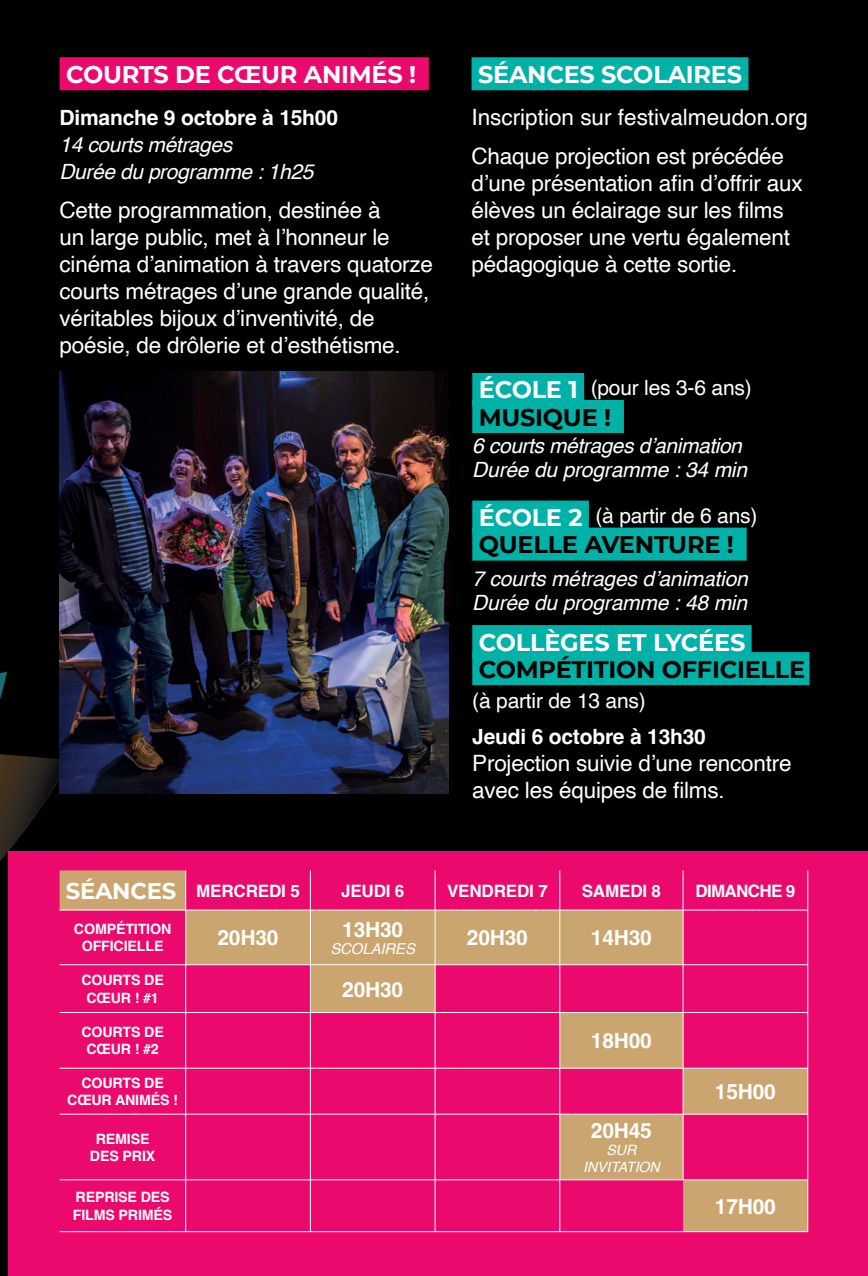
<style>
.page{position:relative;width:868px;height:1276px;background:#fff}
.page>*{position:absolute;margin:0;border:0;box-sizing:border-box;transform-origin:0 0}
.t1{font:700 24px "Montserrat";letter-spacing:-.01em;color:#fff}
.t2{font:700 24px "Montserrat";letter-spacing:-.01em;color:#000}
.t3{font:700 22.8px "Montserrat";letter-spacing:-.01em;color:#fff}
.t4{font:22.5px/27px "Helvetica";letter-spacing:-.01em;color:#fff}
.t5{font:italic 21px/24px "Helvetica";letter-spacing:-.01em;color:#fff}
.t6{font:700 21px "Helvetica";letter-spacing:-.01em;color:#fff}
.t7{font:21px "Helvetica";letter-spacing:-.01em;color:#fff}
.t8{font:700 17.1px "Helvetica";letter-spacing:-.01em;color:#fff}
.t9{font:700 17.1px "Helvetica";letter-spacing:-.04em;color:#fff}
.t10{font:italic 15px "Helvetica";letter-spacing:-.01em;color:#fff}
.t11{font:700 14.1px/17.4px "Helvetica";letter-spacing:-.01em;color:#fff;text-align:center}
.t12{font:italic 14.1px/17.4px "Helvetica";letter-spacing:-.01em;color:#fff;text-align:center}
.s1{font-family:"Montserrat";font-weight:700;font-size:24px}
</style>
<div class="page">
<div style="left:0;top:0;width:867px;height:1276px;background:#000"></div>
<div style="left:9px;top:851px;width:858px;height:425px;background:#ec096d"></div>
<svg style="left:0;top:491px;width:70px;height:629px"></svg>
<div style="left:471px;top:57px;width:277px;height:33px;background:#00b1a7"></div>
<div style="left:472px;top:625px;width:279px;height:33px;background:#00b1a7"></div>
<div style="left:472px;top:652px;width:337px;height:33px;background:#00b1a7"></div>
<div style="left:472px;top:373px;width:112px;height:33px;background:#00b1a7"></div>
<div style="left:472px;top:400px;width:151px;height:33px;background:#00b1a7"></div>
<div style="left:472px;top:500px;width:116px;height:33px;background:#00b1a7"></div>
<div style="left:472px;top:527px;width:274px;height:33px;background:#00b1a7"></div>
<img style="left:60px;top:372px;width:389px;height:421px">
<svg style="left:60px;top:870px;width:747px;height:309px"></svg>
<div style="left:683px;top:1179px;width:124px;height:52px;background:#caa56f"></div>
<hr style="left:807px;top:870px;width:1px;height:40px;background:#fff">
<hr style="left:60px;top:909px;width:126px;height:1px;background:#fff">
<hr style="left:186px;top:909px;width:124px;height:1px;background:#fff">
<hr style="left:310px;top:909px;width:125px;height:1px;background:#fff">
<hr style="left:435px;top:909px;width:124px;height:1px;background:#fff">
<hr style="left:559px;top:909px;width:124px;height:1px;background:#fff">
<hr style="left:683px;top:909px;width:125px;height:1px;background:#fff">
<hr style="left:807px;top:910px;width:1px;height:54px;background:#fff">
<hr style="left:60px;top:964px;width:125px;height:1px;background:#fff">
<hr style="left:310px;top:964px;width:125px;height:1px;background:#fff">
<hr style="left:435px;top:964px;width:124px;height:1px;background:#fff">
<hr style="left:559px;top:964px;width:124px;height:1px;background:#fff">
<hr style="left:683px;top:964px;width:125px;height:1px;background:#fff">
<hr style="left:60px;top:1012px;width:125px;height:1px;background:#fff">
<hr style="left:186px;top:1012px;width:124px;height:1px;background:#fff">
<hr style="left:310px;top:1012px;width:125px;height:1px;background:#fff">
<hr style="left:435px;top:1012px;width:124px;height:1px;background:#fff">
<hr style="left:559px;top:1012px;width:124px;height:1px;background:#fff">
<hr style="left:683px;top:1012px;width:125px;height:1px;background:#fff">
<hr style="left:60px;top:1067px;width:126px;height:1px;background:#fff">
<hr style="left:186px;top:1067px;width:124px;height:1px;background:#fff">
<hr style="left:310px;top:1067px;width:125px;height:1px;background:#fff">
<hr style="left:435px;top:1067px;width:124px;height:1px;background:#fff">
<hr style="left:559px;top:1067px;width:124px;height:1px;background:#fff">
<hr style="left:683px;top:1067px;width:125px;height:1px;background:#fff">
<hr style="left:60px;top:1113px;width:126px;height:1px;background:#fff">
<hr style="left:186px;top:1113px;width:124px;height:1px;background:#fff">
<hr style="left:310px;top:1113px;width:125px;height:1px;background:#fff">
<hr style="left:435px;top:1113px;width:124px;height:1px;background:#fff">
<hr style="left:683px;top:1113px;width:125px;height:1px;background:#fff">
<hr style="left:807px;top:1114px;width:1px;height:65px;background:#fff">
<hr style="left:60px;top:1179px;width:126px;height:1px;background:#fff">
<hr style="left:186px;top:1179px;width:124px;height:1px;background:#fff">
<hr style="left:310px;top:1179px;width:125px;height:1px;background:#fff">
<hr style="left:435px;top:1179px;width:124px;height:1px;background:#fff">
<hr style="left:60px;top:1231px;width:126px;height:1px;background:#fff">
<hr style="left:186px;top:1231px;width:124px;height:1px;background:#fff">
<hr style="left:310px;top:1231px;width:125px;height:1px;background:#fff">
<hr style="left:435px;top:1231px;width:124px;height:1px;background:#fff">
<hr style="left:310px;top:870px;width:1px;height:40px;background:#fff">
<hr style="left:434px;top:870px;width:1px;height:40px;background:#fff">
<hr style="left:559px;top:870px;width:1px;height:40px;background:#fff">
<hr style="left:682px;top:870px;width:1px;height:40px;background:#fff">
<hr style="left:310px;top:910px;width:1px;height:54px;background:#fff">
<hr style="left:434px;top:910px;width:1px;height:54px;background:#fff">
<hr style="left:559px;top:910px;width:1px;height:54px;background:#fff">
<hr style="left:682px;top:910px;width:1px;height:54px;background:#fff">
<hr style="left:434px;top:965px;width:1px;height:47px;background:#fff">
<hr style="left:559px;top:965px;width:1px;height:47px;background:#fff">
<hr style="left:434px;top:1013px;width:1px;height:55px;background:#fff">
<hr style="left:310px;top:1068px;width:1px;height:46px;background:#fff">
<hr style="left:434px;top:1068px;width:1px;height:46px;background:#fff">
<hr style="left:807px;top:1068px;width:1px;height:46px;background:#fff">
<hr style="left:310px;top:1114px;width:1px;height:65px;background:#fff">
<hr style="left:434px;top:1114px;width:1px;height:65px;background:#fff">
<hr style="left:559px;top:1114px;width:1px;height:65px;background:#fff">
<hr style="left:682px;top:1114px;width:1px;height:65px;background:#fff">
<hr style="left:310px;top:1180px;width:1px;height:51px;background:#fff">
<hr style="left:434px;top:1180px;width:1px;height:51px;background:#fff">
<hr style="left:185px;top:870px;width:1px;height:40px;background:#fff">
<hr style="left:185px;top:910px;width:1px;height:54px;background:#fff">
<hr style="left:310px;top:965px;width:1px;height:47px;background:#fff">
<hr style="left:310px;top:1013px;width:1px;height:55px;background:#fff">
<hr style="left:185px;top:1068px;width:1px;height:46px;background:#fff">
<hr style="left:185px;top:1114px;width:1px;height:65px;background:#fff">
<hr style="left:185px;top:1180px;width:1px;height:51px;background:#fff">
<hr style="left:682px;top:965px;width:1px;height:47px;background:#fff">
<hr style="left:807px;top:965px;width:1px;height:47px;background:#fff">
<hr style="left:559px;top:1013px;width:1px;height:55px;background:#fff">
<hr style="left:682px;top:1013px;width:1px;height:55px;background:#fff">
<hr style="left:807px;top:1013px;width:1px;height:55px;background:#fff">
<hr style="left:185px;top:964px;width:125px;height:1px;background:#fff">
<hr style="left:185px;top:965px;width:1px;height:47px;background:#fff">
<hr style="left:185px;top:1012px;width:1px;height:56px;background:#fff">
<hr style="left:559px;top:1068px;width:1px;height:46px;background:#fff">
<hr style="left:682px;top:1068px;width:1px;height:46px;background:#fff">
<hr style="left:559px;top:1113px;width:124px;height:1px;background:#fff">
<hr style="left:683px;top:1179px;width:125px;height:1px;background:#fff">
<hr style="left:807px;top:1180px;width:1px;height:51px;background:#fff">
<hr style="left:683px;top:1231px;width:125px;height:1px;background:#fff">
<hr style="left:559px;top:1180px;width:1px;height:51px;background:#fff">
<hr style="left:559px;top:1179px;width:124px;height:1px;background:#fff">
<hr style="left:559px;top:1231px;width:124px;height:1px;background:#fff">
<div style="left:60px;top:57px;width:369px;height:33px;background:#ec096d"></div>
<p class="t1" style="left:66px;top:57px;width:351px">COURTS DE CŒUR ANIMÉS !</p>
<p class="t6" style="left:60px;top:109px;width:280px">Dimanche 9 octobre à 15h00</p>
<p class="t5" style="left:60px;top:133px;width:255px;line-height:27px">14 courts métrages<br>Durée du programme : 1h25</p>
<p class="t4" style="left:60px;top:197px;width:375px">Cette programmation, destinée à<br>un large public, met à l’honneur le cinéma d’animation à travers quatorze courts métrages d’une grande qualité, véritables bijoux d’inventivité, de poésie, de drôlerie et d’esthétisme.</p>
<p class="t1" style="left:478px;top:61px;width:265px">SÉANCES SCOLAIRES</p>
<p class="t4" style="left:471px;top:98px;width:338px;line-height:39px">Inscription sur festivalmeudon.org<br>Chaque projection est précédée</p>
<p class="t4" style="left:471px;top:170px;width:332px">d’une présentation afin d’offrir aux élèves un éclairage sur les films et proposer une vertu également pédagogique à cette sortie.</p>
<p class="t7" style="left:479px;top:372px;width:274px"><span class="s1">ÉCOLE 1</span> (pour les 3-6 ans)</p>
<p class="t2" style="left:479px;top:400px;width:134px">MUSIQUE !</p>
<p class="t5" style="left:472px;top:433px;width:276px">6 courts métrages d’animation<br>Durée du programme : 34 min</p>
<p class="t7" style="left:479px;top:499px;width:280px"><span class="s1">ÉCOLE 2</span> (à partir de 6 ans)</p>
<p class="t2" style="left:479px;top:531px;width:256px">QUELLE AVENTURE !</p>
<p class="t5" style="left:472px;top:567px;width:277px">7 courts métrages d’animation<br>Durée du programme : 48 min</p>
<p class="t1" style="left:479px;top:629px;width:268px">COLLÈGES ET LYCÉES</p>
<p class="t2" style="left:479px;top:656px;width:328px">COMPÉTITION OFFICIELLE</p>
<p class="t7" style="left:472px;top:684px;width:175px">(à partir de 13 ans)</p>
<p class="t6" style="left:472px;top:728px;width:235px">Jeudi 6 octobre à 13h30</p>
<p class="t4" style="left:472px;top:750px;width:321px">Projection suivie d’une rencontre avec les équipes de films.</p>
<p class="t3" style="left:66px;top:878px;width:112px">SÉANCES</p>
<p class="t8" style="left:196px;top:884px;width:105px">MERCREDI 5</p>
<p class="t8" style="left:341px;top:884px;width:65px">JEUDI 6</p>
<p class="t8" style="left:447px;top:884px;width:102px">VENDREDI 7</p>
<p class="t8" style="left:581px;top:884px;width:81px">SAMEDI 8</p>
<p class="t9" style="left:695px;top:884px;width:101px">DIMANCHE 9</p>
<p class="t11" style="left:74px;top:921px;width:99px">COMPÉTITION<br>OFFICIELLE</p>
<p class="t6" style="left:217px;top:929px;width:63px">20H30</p>
<p class="t6" style="left:342px;top:921px;width:63px">13H30</p>
<p class="t10" style="left:330px;top:943px;width:86px">SCOLAIRES</p>
<p class="t6" style="left:467px;top:929px;width:63px">20H30</p>
<p class="t6" style="left:590px;top:929px;width:63px">14H30</p>
<p class="t11" style="left:81px;top:973px;width:84px">COURTS DE<br>CŒUR ! #1</p>
<p class="t6" style="left:342px;top:980px;width:63px">20H30</p>
<p class="t11" style="left:81px;top:1024px;width:84px">COURTS DE<br>CŒUR ! #2</p>
<p class="t6" style="left:590px;top:1032px;width:63px">18H00</p>
<p class="t11" style="left:67px;top:1075px;width:112px">COURTS DE<br>CŒUR ANIMÉS !</p>
<p class="t6" style="left:714px;top:1083px;width:63px">15H00</p>
<p class="t11" style="left:90px;top:1131px;width:67px">REMISE<br>DES PRIX</p>
<p class="t6" style="left:590px;top:1122px;width:63px">20H45</p>
<p class="t12" style="left:583px;top:1142px;width:78px">SUR<br>INVITATION</p>
<p class="t11" style="left:73px;top:1190px;width:101px;text-align:left">REPRISE DES<br>FILMS PRIMÉS</p>
<p class="t6" style="left:714px;top:1197px;width:63px">17H00</p>
</div>
